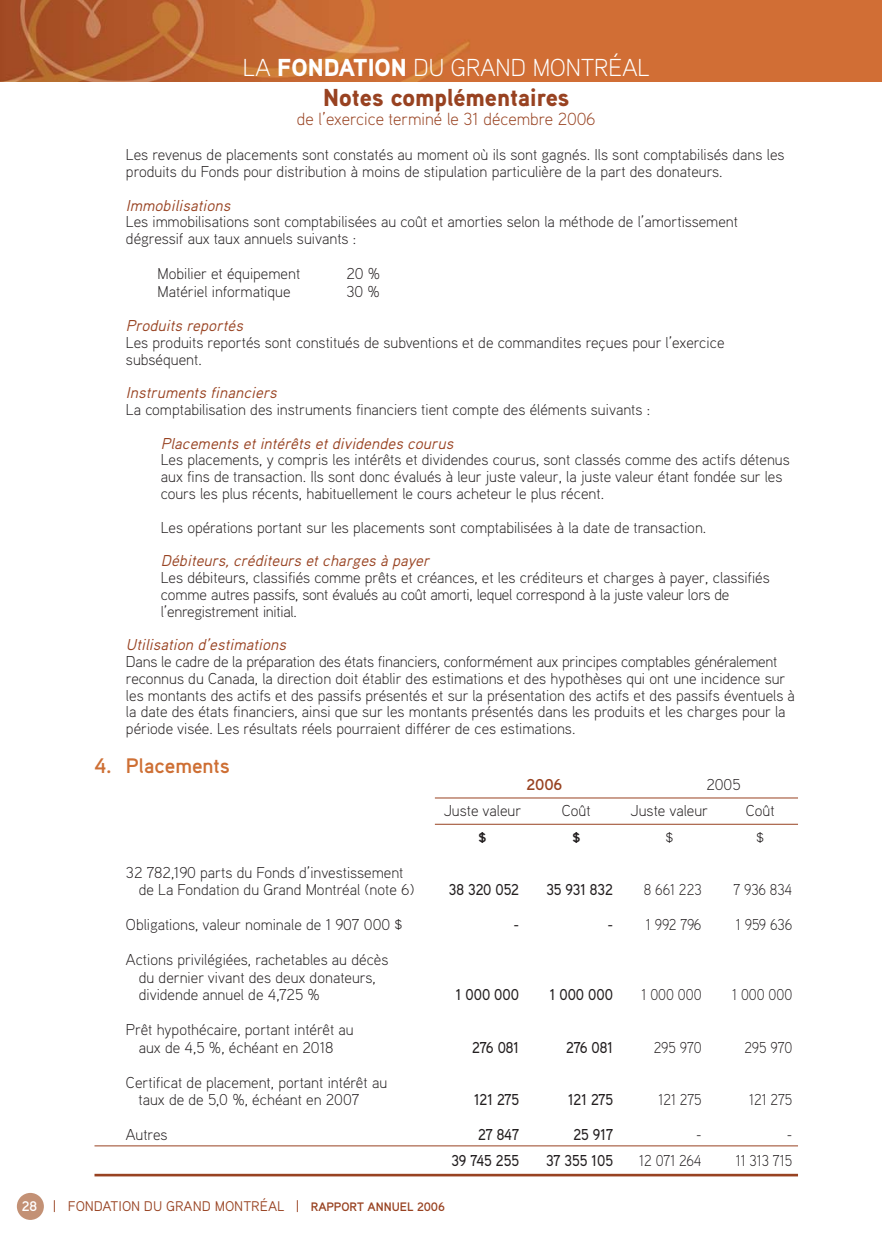
<style>
.page{position:relative;width:882px;height:1260px;background:#fff}
.page>*{position:absolute;margin:0;border:0;box-sizing:border-box;transform-origin:0 0}
.t1{font:900 24.5px/29.8px "Aaux Pro";color:#984221;text-align:center}
.t2{font:700 21px "Aaux Pro";color:#ce6f34}
.t3{font:300 17.5px "Aaux Pro";color:#984221}
.t4{font:300 15.75px/16.8px "Aaux Pro";color:#231f20}
.t5{font:italic 15.75px "Aaux Pro";color:#984221}
.t6{font:300 15.75px "Aaux Pro";color:#231f20;scale:.9 1}
.t7{font:500 15.75px "Aaux Pro";color:#231f20;scale:.9 1}
.t8{font:700 15.75px "Aaux Pro";color:#984221}
.t9{font:700 15.75px "Aaux Pro";color:#231f20}
.t10{font:14px "Aaux Pro";color:#984221}
.s1{font-weight:300;color:#fff}
.s2{color:#fff}
.s3{font-weight:500}
.s4{font-weight:700;color:#fff}
.s5{font-weight:700;font-size:12.25px}
</style>
<div class="page">
<img style="left:0;top:0;width:882px;height:82px">
<svg style="left:17px;top:1193px;width:27px;height:27px"></svg>
<hr style="left:94px;top:1146px;width:704px;height:1px;background:#984221">
<hr style="left:435px;top:824px;width:363px;height:1px;background:#984221">
<hr style="left:435px;top:798px;width:363px;height:1px;background:#984221">
<hr style="left:94px;top:1174px;width:704px;height:2px;background:#984221">
<h1 class="t1" style="left:243px;top:55px;width:408px"><span class="s1">LA</span> <span class="s2">FONDATION</span> <span class="s1">DU GRAND MONTRÉAL<br></span>Notes complémentaires</h1>
<p class="t3" style="left:297px;top:113px;width:300px">de l’exercice terminé le 31 décembre 2006</p>
<p class="t4" style="left:126px;top:148px;width:660px">Les revenus de placements sont constatés au moment où ils sont gagnés. Ils sont comptabilisés dans les produits du Fonds pour distribution à moins de stipulation particulière de la part des donateurs.</p>
<p class="t5" style="left:126px;top:200px;width:109px">Immobilisations</p>
<p class="t4" style="left:126px;top:215px;width:614px">Les immobilisations sont comptabilisées au coût et amorties selon la méthode de l’amortissement dégressif aux taux annuels suivants :</p>
<p class="t4" style="left:157px;top:267px;width:144px">Mobilier et équipement</p>
<p class="t4" style="left:347px;top:267px;width:35px">20 %</p>
<p class="t4" style="left:157px;top:284px;width:135px">Matériel informatique</p>
<p class="t4" style="left:347px;top:284px;width:35px">30 %</p>
<p class="t5" style="left:126px;top:320px;width:121px">Produits reportés</p>
<p class="t4" style="left:126px;top:335px;width:600px">Les produits reportés sont constitués de subventions et de commandites reçues pour l’exercice subséquent.</p>
<p class="t5" style="left:126px;top:387px;width:155px">Instruments financiers</p>
<p class="t4" style="left:126px;top:403px;width:526px">La comptabilisation des instruments financiers tient compte des éléments suivants :</p>
<p class="t5" style="left:161px;top:438px;width:297px">Placements et intérêts et dividendes courus</p>
<p class="t4" style="left:161px;top:453px;width:631px">Les placements, y compris les intérêts et dividendes courus, sont classés comme des actifs détenus aux fins de transaction. Ils sont donc évalués à leur juste valeur, la juste valeur étant fondée sur les cours les plus récents, habituellement le cours acheteur le plus récent.</p>
<p class="t4" style="left:161px;top:520px;width:547px">Les opérations portant sur les placements sont comptabilisées à la date de transaction.</p>
<p class="t5" style="left:161px;top:555px;width:273px">Débiteurs, créditeurs et charges à payer</p>
<p class="t4" style="left:161px;top:571px;width:611px">Les débiteurs, classifiés comme prêts et créances, et les créditeurs et charges à payer, classifiés comme autres passifs, sont évalués au coût amorti, lequel correspond à la juste valeur lors de l’enregistrement initial.</p>
<p class="t5" style="left:126px;top:639px;width:165px">Utilisation d’estimations</p>
<p class="t4" style="left:126px;top:655px;width:670px">Dans le cadre de la préparation des états financiers, conformément aux principes comptables généralement reconnus du Canada, la direction doit établir des estimations et des hypothèses qui ont une incidence sur les montants des actifs et des passifs présentés et sur la présentation des actifs et des passifs éventuels à la date des états financiers, ainsi que sur les montants présentés dans les produits et les charges pour la période visée. Les résultats réels pourraient différer de ces estimations.</p>
<h2 class="t2" style="left:94px;top:758px;width:137px">4. Placements</h2>
<p class="t8" style="left:527px;top:779px;width:37px">2006</p>
<p class="t4" style="left:707px;top:778px;width:36px">2005</p>
<p class="t4" style="left:444px;top:804px;width:79px">Juste valeur</p>
<p class="t4" style="left:562px;top:804px;width:30px">Coût</p>
<p class="t4" style="left:631px;top:804px;width:79px">Juste valeur</p>
<p class="t4" style="left:746px;top:804px;width:30px">Coût</p>
<p class="t9" style="left:478px;top:832px;width:10px">$</p>
<p class="t9" style="left:572px;top:832px;width:10px">$</p>
<p class="t4" style="left:665px;top:830px;width:9px">$</p>
<p class="t4" style="left:756px;top:830px;width:9px">$</p>
<p class="t4" style="left:139px;top:865px;width:277px;line-height:17.5px;text-indent:-13px">32 782,190 parts du Fonds d’investissement de La Fondation du Grand Montréal (note 6)</p>
<p class="t7" style="left:449px;top:884px;width:80px">38 320 052</p>
<p class="t7" style="left:546px;top:884px;width:76px">35 931 832</p>
<p class="t6" style="left:644px;top:884px;width:66px">8 661 223</p>
<p class="t6" style="left:734px;top:884px;width:67px">7 936 834</p>
<p class="t4" style="left:126px;top:918px;width:278px">Obligations, valeur nominale de 1 907 000 $</p>
<p class="t7" style="left:513px;top:919px;width:8px">-</p>
<p class="t6" style="left:607px;top:919px;width:106px"><span class="s3">-</span> 1 992 796</p>
<p class="t6" style="left:736px;top:919px;width:64px">1 959 636</p>
<p class="t4" style="left:139px;top:952px;width:251px;line-height:17.5px;text-indent:-13px">Actions privilégiées, rachetables au décès du dernier vivant des deux donateurs, dividende annuel de 4,725 %</p>
<p class="t7" style="left:456px;top:989px;width:72px">1 000 000</p>
<p class="t7" style="left:550px;top:989px;width:72px">1 000 000</p>
<p class="t6" style="left:642px;top:989px;width:68px">1 000 000</p>
<p class="t6" style="left:732px;top:989px;width:68px">1 000 000</p>
<p class="t4" style="left:126px;top:1022px;width:229px;line-height:17.5px;text-align:center">Prêt hypothécaire, portant intérêt au aux de 4,5 %, échéant en 2018</p>
<p class="t4" style="left:138px;top:1075px;width:250px;line-height:17.5px;text-indent:-12px">Certificat de placement, portant intérêt au taux de de 5,0 %, échéant en 2007</p>
<p class="t7" style="left:472px;top:1042px;width:54px">276 081</p>
<p class="t7" style="left:566px;top:1042px;width:54px">276 081</p>
<p class="t6" style="left:654px;top:1042px;width:54px">295 970</p>
<p class="t6" style="left:745px;top:1042px;width:54px">295 970</p>
<p class="t7" style="left:474px;top:1094px;width:52px">121 275</p>
<p class="t7" style="left:568px;top:1094px;width:51px">121 275</p>
<p class="t6" style="left:658px;top:1094px;width:50px">121 275</p>
<p class="t6" style="left:749px;top:1094px;width:50px">121 275</p>
<p class="t4" style="left:126px;top:1128px;width:43px">Autres</p>
<p class="t7" style="left:478px;top:1129px;width:47px">27 847</p>
<p class="t7" style="left:573px;top:1129px;width:46px">25 917</p>
<p class="t6" style="left:696px;top:1129px;width:8px">-</p>
<p class="t6" style="left:787px;top:1129px;width:8px">-</p>
<p class="t7" style="left:451px;top:1155px;width:77px">39 745 255</p>
<p class="t7" style="left:546px;top:1155px;width:76px">37 355 105</p>
<p class="t6" style="left:639px;top:1155px;width:71px">12 071 264</p>
<p class="t6" style="left:736px;top:1155px;width:64px">11 313 715</p>
<p class="t10" style="left:22px;top:1201px;width:424px"><span class="s4">28</span> | FONDATION DU GRAND MONTRÉAL | <span class="s5">RAPPORT ANNUEL 2006</span></p>
</div>
